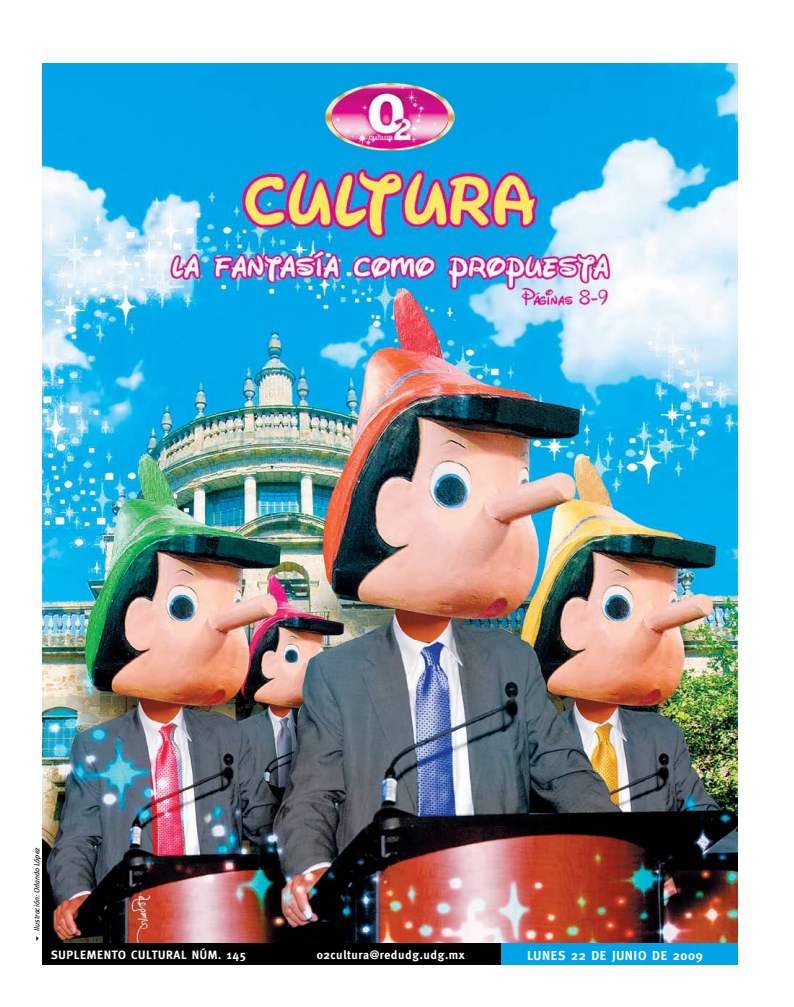
<style>
.page{position:relative;width:794px;height:1007px;background:#fff}
.page>*{position:absolute;margin:0;border:0;box-sizing:border-box;transform-origin:0 0}
.t1{font:700 13px "Meta";letter-spacing:.05em;color:#fff}
.t2{font:700 12px "Meta";letter-spacing:.05em;color:#fff}
.t3{font:italic 7.5px "Meta Plus";color:#000}
</style>
<div class="page">
<img style="left:43px;top:64px;width:694px;height:879px">
<div style="left:43px;top:943px;width:475px;height:21px;background:#000"></div>
<div style="left:501px;top:943px;width:236px;height:21px;background:#00a3e5"></div>
<p class="t3" style="left:33px;top:930px;width:85px;rotate:-90deg">Ilustración: Orlando López</p>
<p class="t2" style="left:51px;top:947px;width:196px">SUPLEMENTO CULTURAL NÚM. 145</p>
<p class="t1" style="left:527px;top:947px;width:177px">LUNES 22 DE jun io DE 2009</p>
<p class="t2" style="left:317px;top:947px;width:149px">o2cultura@redudg.udg.mx</p>
</div>
